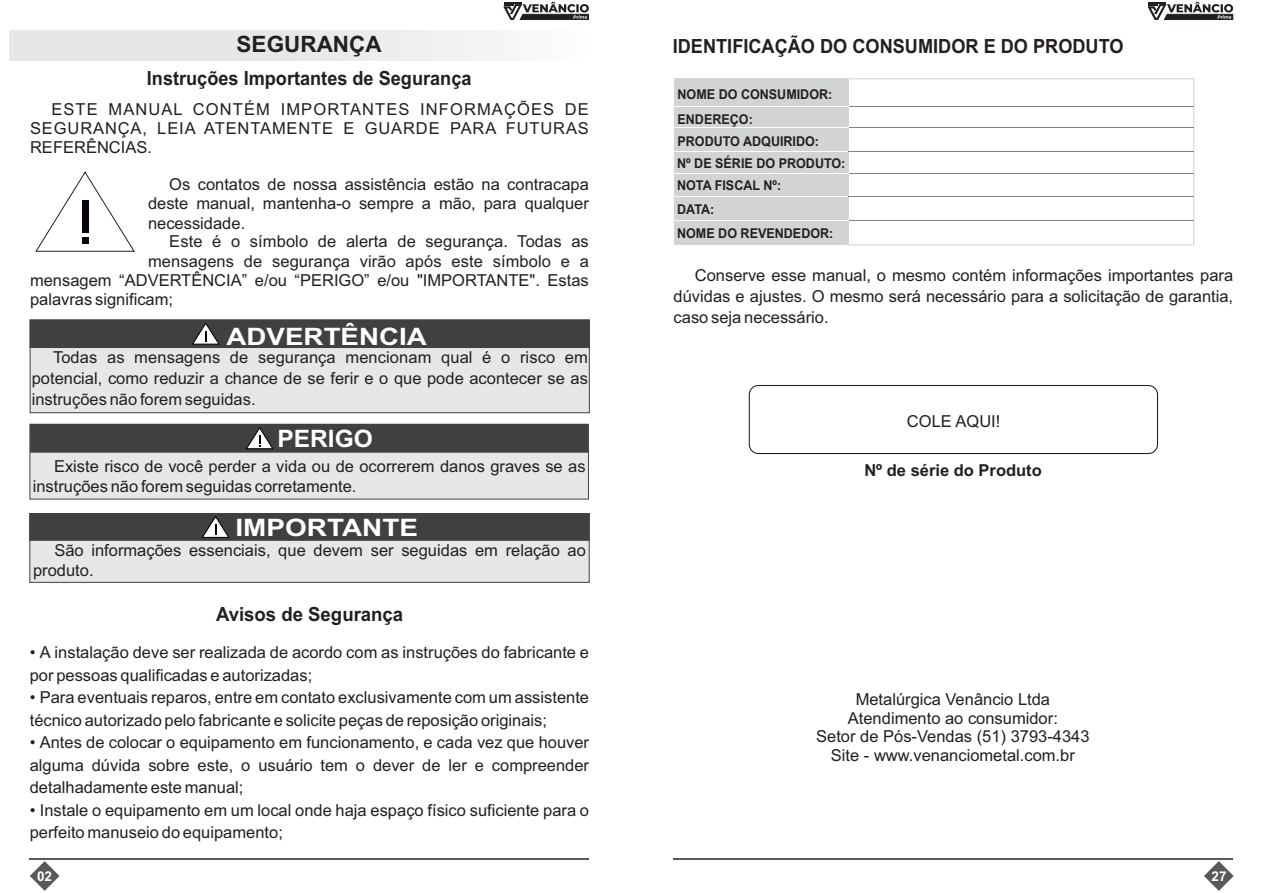
<style>
.page{position:relative;width:1263px;height:893px;background:#fff}
.page>*{position:absolute;margin:0;border:0;box-sizing:border-box;transform-origin:0 0}
.t1{font:700 24px "Arial";color:#fff;scale:1.16 1}
.t2{font:700 24px "Arial";color:#fff}
.t3{font:700 22.5px "Arial";color:#231f20}
.t4{font:700 19.5px "Arial";color:#231f20;scale:.93 1}
.t5{font:700 19.5px "Arial";color:#231f20;scale:.95 1}
.t6{font:16.5px/20.7px "Arial";color:#231f20}
.t7{font:700 16.5px "Arial";color:#231f20}
.t8{font:700 13.5px/22.2px "Arial";color:#231f20;scale:.93 1}
.t9{font:700 13.5px "Arial";color:#fff}
</style>
<div class="page">
<hr style="left:30px;top:858px;width:559px;height:2px;background:#58595b">
<hr style="left:674px;top:858px;width:559px;height:2px;background:#58595b">
<svg style="left:1204px;top:861px;width:30px;height:30px"></svg>
<svg style="left:30px;top:861px;width:30px;height:30px"></svg>
<div style="left:674px;top:79px;width:175px;height:166px;background:#d1d3d4"></div>
<svg style="left:848px;top:78px;width:346px;height:167px"></svg>
<hr style="left:673px;top:106px;width:175px;height:1px;background:#fff">
<hr style="left:673px;top:127px;width:175px;height:1px;background:#fff">
<hr style="left:673px;top:151px;width:175px;height:1px;background:#fff">
<hr style="left:673px;top:173px;width:176px;height:1px;background:#fff">
<hr style="left:673px;top:196px;width:176px;height:1px;background:#fff">
<hr style="left:849px;top:106px;width:345px;height:1px;background:#808285">
<hr style="left:849px;top:127px;width:345px;height:1px;background:#808285">
<hr style="left:848px;top:151px;width:346px;height:1px;background:#808285">
<hr style="left:849px;top:173px;width:345px;height:1px;background:#808285">
<hr style="left:848px;top:196px;width:346px;height:1px;background:#808285">
<hr style="left:831px;top:220px;width:363px;height:1px;background:#808285">
<div style="left:749px;top:385px;width:409px;height:69px;border:1px solid #231f20;border-radius:9px"></div>
<hr style="left:673px;top:220px;width:175px;height:1px;background:#fff">
<svg style="left:504px;top:2px;width:85px;height:18px"></svg>
<svg style="left:1148px;top:2px;width:85px;height:18px"></svg>
<div style="left:9px;top:30px;width:580px;height:30px;background:linear-gradient(to right,#e0e2e3,#f7f7f7)"></div>
<div style="left:29px;top:348px;width:561px;height:66px;background:#e6e7e8"></div>
<svg style="left:29px;top:423px;width:560px;height:77px;background:#a5a6a7"></svg>
<svg style="left:35px;top:171px;width:100px;height:81px"></svg>
<div style="left:82px;top:200px;width:6px;height:33px;background:#0b060d"></div>
<svg style="left:29px;top:513px;width:561px;height:70px;background:#a2a2a3"></svg>
<div style="left:29px;top:319px;width:561px;height:29px;background:#404041"></div>
<h2 class="t3" style="left:237px;top:36px;width:146px">SEGURANÇA</h2>
<p class="t4" style="left:147px;top:71px;width:351px">Instruções Importantes de Segurança</p>
<p class="t6" style="left:30px;top:101px;width:560px;line-height:19.4px;text-align:justify;text-indent:21px">ESTE MANUAL CONTÉM IMPORTANTES INFORMAÇÕES DE SEGURANÇA, LEIA ATENTAMENTE E GUARDE PARA FUTURAS REFERÊNCIAS.</p>
<p class="t6" style="left:148px;top:176px;width:442px;line-height:19.4px;text-align:justify;text-indent:21px">Os contatos de nossa assistência estão na contracapa deste manual, mantenha-o sempre a mão, para qualquer necessidade.</p>
<p class="t6" style="left:169px;top:233px;width:421px">Este é o símbolo de alerta de segurança. Todas as</p>
<p class="t6" style="left:148px;top:252px;width:442px">mensagens de segurança virão após este símbolo e a</p>
<p class="t6" style="left:30px;top:271px;width:560px">mensagem “ADVERTÊNCIA” e/ou “PERIGO” e/ou "IMPORTANTE". Estas</p>
<p class="t6" style="left:30px;top:291px;width:145px">palavras significam;</p>
<h1 class="t1" style="left:227px;top:327px;width:174px">ADVERTÊNCIA</h1>
<p class="t6" style="left:32px;top:349px;width:558px;text-align:justify;text-indent:21px">Todas as mensagens de segurança mencionam qual é o risco em potencial, como reduzir a chance de se ferir e o que pode acontecer se as instruções não forem seguidas.</p>
<h1 class="t2" style="left:278px;top:429px;width:97px">PERIGO</h1>
<p class="t6" style="left:33px;top:457px;width:554px;text-indent:21px">Existe risco de você perder a vida ou de ocorrerem danos graves se as instruções não forem seguidas corretamente.</p>
<h1 class="t1" style="left:235px;top:518px;width:159px">IMPORTANTE</h1>
<p class="t6" style="left:33px;top:541px;width:554px;text-indent:21px">São informações essenciais, que devem ser seguidas em relação ao produto.</p>
<p class="t5" style="left:216px;top:607px;width:199px">Avisos de Segurança</p>
<p class="t4" style="left:673px;top:39px;width:486px">IDENTIFICAÇÃO DO CONSUMIDOR E DO PRODUTO</p>
<p class="t8" style="left:677px;top:83px;width:168px;line-height:25px">NOME DO CONSUMIDOR:<br>ENDEREÇO:</p>
<p class="t8" style="left:677px;top:131px;width:183px">PRODUTO ADQUIRIDO:<br>Nº DE SÉRIE DO PRODUTO:<br>NOTA FISCAL Nº:</p>
<p class="t8" style="left:677px;top:199px;width:170px;line-height:23.9px">DATA:<br>NOME DO REVENDEDOR:</p>
<p class="t6" style="left:674px;top:267px;width:561px;text-align:justify;text-indent:21px">Conserve esse manual, o mesmo contém informações importantes para dúvidas e ajustes. O mesmo será necessário para a solicitação de garantia, caso seja necessário.</p>
<p class="t6" style="left:907px;top:413px;width:95px">COLE AQUI!</p>
<p class="t7" style="left:864px;top:464px;width:179px">Nº de série do Produto</p>
<p class="t6" style="left:30px;top:643px;width:561px;line-height:22.5px">• A instalação deve ser realizada de acordo com as instruções do fabricante e por pessoas qualificadas e autorizadas;</p>
<p class="t6" style="left:30px;top:688px;width:561px;line-height:22.5px">• Para eventuais reparos, entre em contato exclusivamente com um assistente técnico autorizado pelo fabricante e solicite peças de reposição originais;</p>
<p class="t6" style="left:30px;top:733px;width:561px;line-height:22.5px;text-align:justify">• Antes de colocar o equipamento em funcionamento, e cada vez que houver alguma dúvida sobre este, o usuário tem o dever de ler e compreender detalhadamente este manual;</p>
<p class="t6" style="left:30px;top:800px;width:561px;line-height:22.5px">• Instale o equipamento em um local onde haja espaço físico suficiente para o perfeito manuseio do equipamento;</p>
<p class="t9" style="left:37px;top:871px;width:17px">02</p>
<p class="t9" style="left:1211px;top:871px;width:17px">27</p>
<p class="t6" style="left:816px;top:692px;width:275px;line-height:18.5px;text-align:center">Metalúrgica Venâncio Ltda<br>Atendimento ao consumidor:<br>Setor de Pós-Vendas (51) 3793-4343<br>Site - www.venanciometal.com.br</p>
</div>
